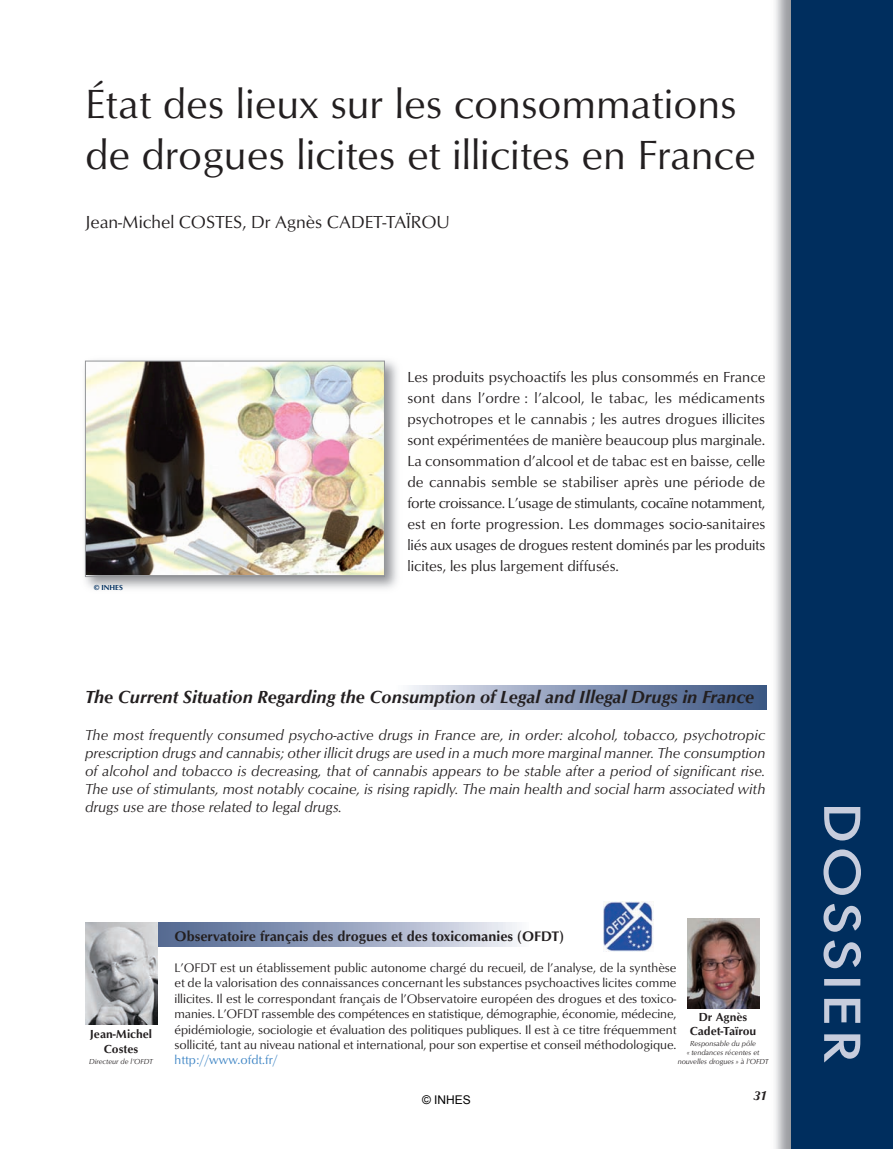
<style>
.page{position:relative;width:893px;height:1149px;background:#fff}
.page>*{position:absolute;margin:0;border:0;box-sizing:border-box;transform-origin:0 0}
.t1{font:42px/50.7px "Opus";color:#231f20}
.t2{font:italic 700 18px "Opus";color:#231f20}
.t3{font:18px "Opus";color:#231f20}
.t4{font:15px/21px "Opus";color:#231f20;text-align:justify}
.t5{font:italic 15px/18.1px "Opus";color:#231f20;text-align:justify}
.t6{font:700 14.25px "Opus";color:#231f20}
.t7{font:italic 700 13.5px "Opus";color:#231f20}
.t8{font:12.75px/15.5px "Opus";color:#231f20;text-align:justify}
.t9{font:12.75px "Opus";color:#3e85c5}
.t10{font:700 12px/14.4px "Opus";color:#231f20;text-align:center}
.t11{font:12px "Arial";color:#000}
.t12{font:italic 7.5px/9px "Opus";color:#231f20;text-align:center}
.t13{font:700 7.5px "Opus";color:#002e5e}
</style>
<div class="page">
<img style="left:775px;top:0;width:16px;height:1148px">
<div style="left:791px;top:0;width:102px;height:1148px;background:#002e5e"></div>
<img style="left:409px;top:685px;width:356px;height:24px">
<svg style="left:823px;top:807px;width:38px;height:255px"></svg>
<img style="left:84px;top:360px;width:314px;height:229px">
<img style="left:87px;top:362px;width:296px;height:212px">
<div style="left:85px;top:360px;width:300px;height:216px;border:1px solid #939598"></div>
<img style="left:687px;top:918px;width:72px;height:89px">
<svg style="left:158px;top:922px;width:359px;height:24px"></svg>
<img style="left:603px;top:901px;width:50px;height:50px">
<img style="left:86px;top:922px;width:72px;height:101px">
<h1 class="t1" style="left:85px;top:82px;width:672px">État des lieux sur les consommations de drogues licites et illicites en France</h1>
<h2 class="t3" style="left:85px;top:215px;width:367px">Jean-Michel COSTES, Dr Agnès CADET-TAÏROU</h2>
<p class="t13" style="left:94px;top:584px;width:31px">© INHES</p>
<p class="t4" style="left:407px;top:368px;width:359px">Les produits psychoactifs les plus consommés en France sont dans l’ordre : l’alcool, le tabac, les médicaments psychotropes et le cannabis ; les autres drogues illicites sont expérimentées de manière beaucoup plus marginale.<br>La consommation d’alcool et de tabac est en baisse, celle de cannabis semble se stabiliser après une période de forte croissance. L’usage de stimulants, cocaïne notamment, est en forte progression. Les dommages socio-sanitaires liés aux usages de drogues restent dominés par les produits licites, les plus largement diffusés.</p>
<h2 class="t2" style="left:85px;top:689px;width:671px">The Current Situation Regarding the Consumption of Legal and Illegal Drugs in France</h2>
<p class="t5" style="left:85px;top:726px;width:682px">The most frequently consumed psycho-active drugs in France are, in order: alcohol, tobacco, psychotropic prescription drugs and cannabis; other illicit drugs are used in a much more marginal manner. The consumption of alcohol and tobacco is decreasing, that of cannabis appears to be stable after a period of significant rise.<br>The use of stimulants, most notably cocaine, is rising rapidly. The main health and social harm associated with drugs use are those related to legal drugs.</p>
<p class="t10" style="left:90px;top:1027px;width:64px">Jean-Michel<br>Costes</p>
<p class="t12" style="left:89px;top:1056px;width:65px">Directeur de l’OFDT</p>
<p class="t6" style="left:175px;top:929px;width:391px">Observatoire français des drogues et des toxicomanies (OFDT)</p>
<p class="t8" style="left:175px;top:960px;width:503px">L’OFDT est un établissement public autonome chargé du recueil, de l’analyse, de la synthèse et de la valorisation des connaissances concernant les substances psychoactives licites comme illicites. Il est le correspondant français de l’Observatoire européen des drogues et des toxico&shy;manies. L’OFDT rassemble des compétences en statistique, démographie, économie, médecine, épidémiologie, sociologie et évaluation des politiques publiques. Il est à ce titre fréquemment sollicité, tant au niveau national et international, pour son expertise et conseil méthodologique.</p>
<p class="t9" style="left:175px;top:1054px;width:105px">http://www.ofdt.fr/</p>
<p class="t11" style="left:422px;top:1091px;width:50px">© INHES</p>
<p class="t10" style="left:690px;top:1009px;width:68px">Dr Agnès<br>Cadet-Taïrou</p>
<p class="t12" style="left:678px;top:1039px;width:92px">Responsable du pôle<br>« tendances récentes et nouvelles drogues » à l’OFDT</p>
<p class="t7" style="left:753px;top:1089px;width:15px">31</p>
</div>
